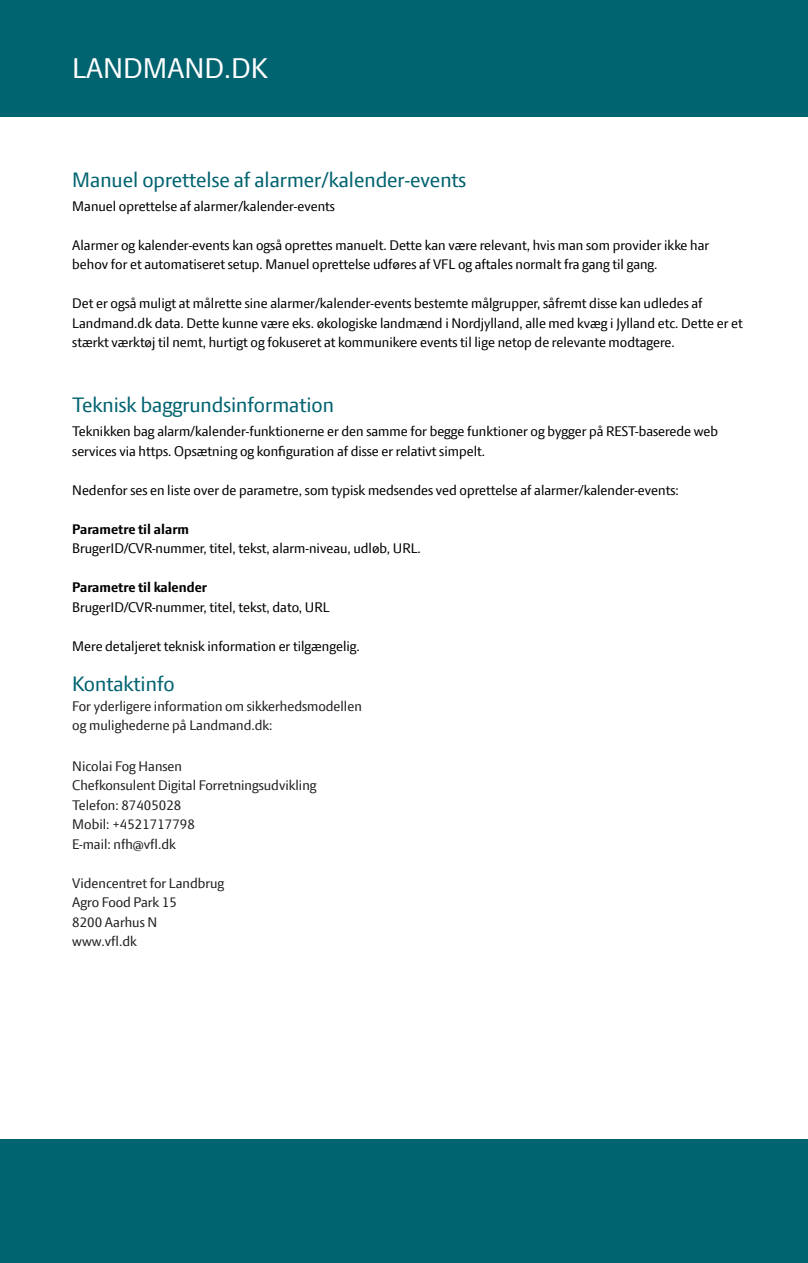
<style>
.page{position:relative;width:808px;height:1263px;background:#fff}
.page>*{position:absolute;margin:0;border:0;box-sizing:border-box;transform-origin:0 0}
.t1{font:30.75px "LF Press Sans";color:#fff}
.Mellemoverskrift{font:22.5px "LF Press Sans";color:#006370}
.Brød{font:22.5px "LF Press Sans";color:#006370}
.t2{font:15px/19.5px "LF Press Sans";color:#000}
.Brød-2{font:15px "LF Press Sans";color:#231f20}
.t3{font:700 15px "LF Press Sans";color:#000}
</style>
<div class="page">
<div style="left:0;top:0;width:808px;height:117px;background:#006370"></div>
<div style="left:0;top:1140px;width:808px;height:123px;background:#006370"></div>
<h1 class="t1" style="left:72px;top:51px;width:197px">LANDMAND.DK</h1>
<p class="Mellemoverskrift" style="left:72px;top:167px;width:395px">Manuel oprettelse af alarmer/kalender-events</p>
<p class="t2" style="left:72px;top:196px;width:264px">Manuel oprettelse af alarmer/kalender-events</p>
<p class="t2" style="left:72px;top:235px;width:638px">Alarmer og kalender-events kan også oprettes manuelt. Dette kan være relevant, hvis man som provider ikke har behov for et automatiseret setup. Manuel oprettelse udføres af VFL og aftales normalt fra gang til gang.</p>
<p class="t2" style="left:72px;top:294px;width:672px">Det er også muligt at målrette sine alarmer/kalender-events bestemte målgrupper, såfremt disse kan udledes af<br>Landmand.dk data. Dette kunne være eks. økologiske landmænd i Nordjylland, alle med kvæg i Jylland etc. Dette er et stærkt værktøj til nemt, hurtigt og fokuseret at kommunikere events til lige netop de relevante modtagere.</p>
<p class="Mellemoverskrift" style="left:72px;top:392px;width:263px">Teknisk baggrundsinformation</p>
<p class="t2" style="left:72px;top:421px;width:647px">Teknikken bag alarm/kalender-funktionerne er den samme for begge funktioner og bygger på REST-baserede web services via https. Opsætning og konfiguration af disse er relativt simpelt.</p>
<p class="t2" style="left:72px;top:480px;width:608px">Nedenfor ses en liste over de parametre, som typisk medsendes ved oprettelse af alarmer/kalender-events:</p>
<p class="t3" style="left:72px;top:520px;width:118px">Parametre til alarm</p>
<p class="t2" style="left:72px;top:538px;width:350px">BrugerID/CVR-nummer, titel, tekst, alarm-niveau, udløb, URL.</p>
<p class="t3" style="left:72px;top:579px;width:136px">Parametre til kalender</p>
<p class="t2" style="left:72px;top:597px;width:259px">BrugerID/CVR-nummer, titel, tekst, dato, URL</p>
<p class="t2" style="left:72px;top:636px;width:289px">Mere detaljeret teknisk information er tilgængelig.</p>
<p class="Brød" style="left:72px;top:671px;width:104px">Kontaktinfo</p>
<p class="Brød-2" style="left:72px;top:697px;width:291px">For yderligere information om sikkerhedsmodellen</p>
<p class="Brød-2" style="left:72px;top:716px;width:202px">og mulighederne på Landmand.dk:</p>
<p class="Brød-2" style="left:72px;top:757px;width:111px">Nicolai Fog Hansen</p>
<p class="Brød-2" style="left:72px;top:776px;width:246px">Chefkonsulent Digital Forretningsudvikling</p>
<p class="Brød-2" style="left:72px;top:796px;width:111px">Telefon: 87405028</p>
<p class="Brød-2" style="left:72px;top:815px;width:124px">Mobil: +4521717798</p>
<p class="Brød-2" style="left:72px;top:835px;width:105px">E-mail: nfh@vfl.dk</p>
<p class="Brød-2" style="left:72px;top:874px;width:153px">Videncentret for Landbrug</p>
<p class="Brød-2" style="left:72px;top:893px;width:106px">Agro Food Park 15</p>
<p class="Brød-2" style="left:72px;top:913px;width:86px">8200 Aarhus N</p>
<p class="Brød-2" style="left:72px;top:932px;width:66px">www.vfl.dk</p>
</div>
